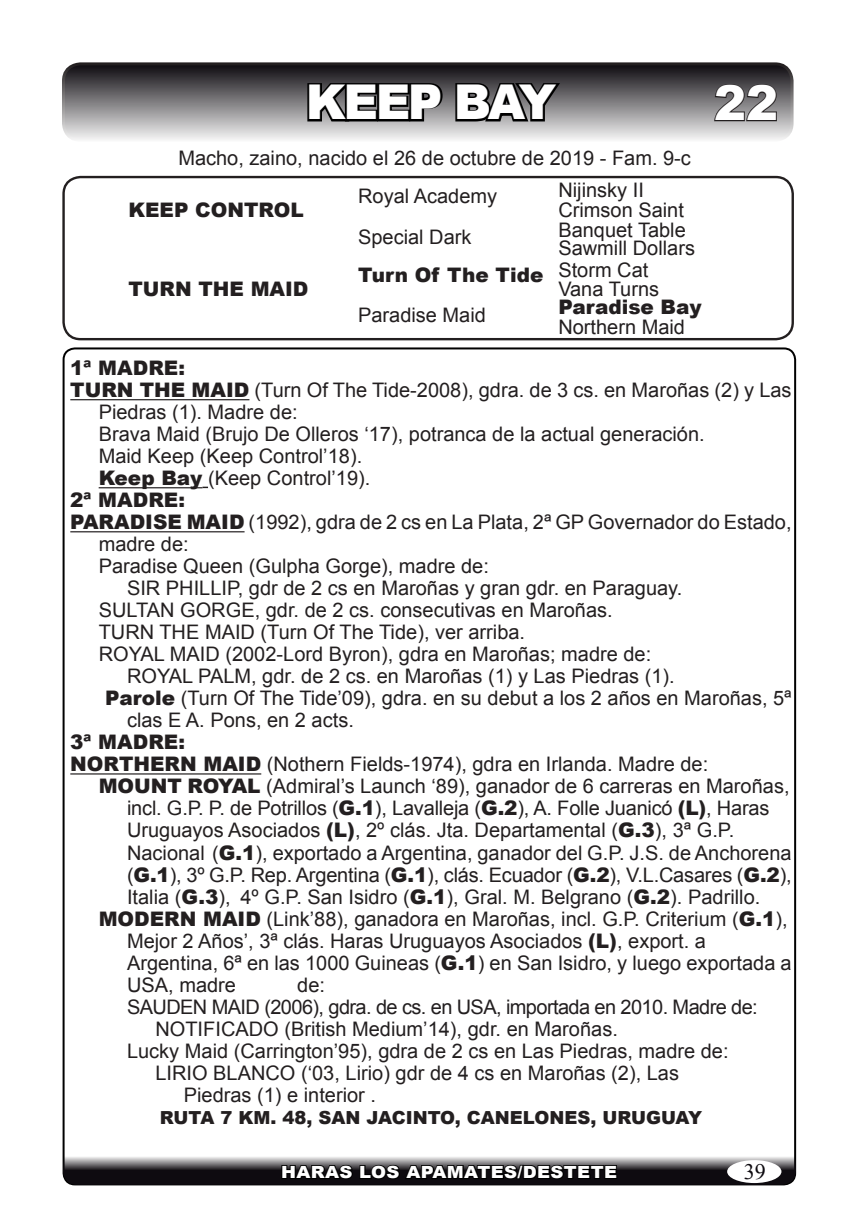
<style>
.page{position:relative;width:862px;height:1231px;background:#fff}
.page>*{position:absolute;margin:0;border:0;box-sizing:border-box;transform-origin:0 0}
.t1{font:900 48px "Arial";letter-spacing:-.05em;color:#fff}
.t2{font:22px "Times New Roman";color:#0e0b10}
.t3{font:20px "Arial";color:#231f20}
.t4{font:900 20px "Arial";color:#231f20}
.t5{font:20px "Arial";letter-spacing:-.03em;color:#231f20}
.t6{font:900 18px "Arial";color:#231f20}
.t7{font:900 16.8px "Arial";letter-spacing:.02em;color:#fff;scale:1.08 1}
.s1{font-weight:900}
</style>
<div class="page">
<svg style="left:391px;top:1149px;width:74px;height:39px"></svg>
<div style="left:64px;top:348px;width:731px;height:836px;background:#fff;border-radius:11px"></div>
<div style="left:62px;top:176px;width:732px;height:164px;border:2px solid #231f20;border-radius:17px"></div>
<div style="left:63px;top:64px;width:729px;height:76px;background:linear-gradient(to bottom,#0c090e,#efefef);border-radius:17px"></div>
<div style="left:62px;top:62px;width:731px;height:80px;border:3px solid #231f20;border-radius:17px"></div>
<svg style="left:63px;top:1155px;width:733px;height:29px;background:#4b494c"></svg>
<svg style="left:777px;top:1155px;width:19px;height:15px"></svg>
<svg style="left:63px;top:1155px;width:19px;height:15px"></svg>
<div style="left:727px;top:1159px;width:54px;height:23px;background:#fff;border-radius:50%"></div>
<svg style="left:305px;top:80px;width:140px;height:43px;background:#414042"></svg>
<svg style="left:453px;top:80px;width:111px;height:44px;background:#4c4b4c"></svg>
<hr style="left:70px;top:399px;width:179px;height:1px;background:#231f20">
<hr style="left:99px;top:487px;width:103px;height:1px;background:#231f20">
<svg style="left:202px;top:486px;width:6px;height:2px"></svg>
<hr style="left:70px;top:531px;width:174px;height:1px;background:#231f20">
<hr style="left:70px;top:773px;width:191px;height:1px;background:#231f20">
<svg style="left:280px;top:1155px;width:338px;height:25px;background:#525153"></svg>
<svg style="left:713px;top:83px;width:65px;height:39px;background:#666366"></svg>
<h1 class="t1" style="left:306px;top:67px;width:252px">KEEP BAY</h1>
<p class="t3" style="left:178px;top:144px;width:514px">Macho, zaino, nacido el 26 de octubre de 2019 - Fam. 9-c</p>
<p class="t4" style="left:128px;top:195px;width:177px">KEEP CONTROL</p>
<p class="t4" style="left:128px;top:274px;width:181px">TURN THE MAID</p>
<p class="t3" style="left:358px;top:182px;width:140px">Royal Academy</p>
<p class="t3" style="left:358px;top:224px;width:115px">Special Dark</p>
<p class="t4" style="left:358px;top:260px;width:187px">Turn Of The Tide</p>
<p class="t3" style="left:358px;top:302px;width:129px">Paradise Maid</p>
<p class="t3" style="left:558px;top:177px;width:87px">Nijinsky II</p>
<p class="t3" style="left:558px;top:197px;width:127px">Crimson Saint</p>
<p class="t3" style="left:558px;top:217px;width:129px">Banquet Table</p>
<p class="t3" style="left:558px;top:235px;width:138px">Sawmill Dollars</p>
<p class="t3" style="left:558px;top:256px;width:92px">Storm Cat</p>
<p class="t3" style="left:558px;top:275px;width:102px">Vana Turns</p>
<p class="t4" style="left:558px;top:293px;width:145px">Paradise Bay</p>
<p class="t3" style="left:558px;top:313px;width:128px">Northern Maid</p>
<h1 class="t1" style="left:714px;top:68px;width:66px">22</h1>
<p class="t4" style="left:70px;top:353px;width:116px">1ª MADRE:</p>
<p class="t3" style="left:70px;top:377px;width:723px"><span class="s1">TURN THE MAID</span> (Turn Of The Tide-2008), gdra. de 3 cs. en Maroñas (2) y Las</p>
<p class="t3" style="left:99px;top:399px;width:200px">Piedras (1). Madre de:</p>
<p class="t3" style="left:99px;top:421px;width:607px">Brava Maid (Brujo De Olleros ‘17), potranca de la actual generación.</p>
<p class="t3" style="left:99px;top:443px;width:265px">Maid Keep (Keep Control’18).</p>
<p class="t3" style="left:99px;top:465px;width:273px"><span class="s1">Keep Bay</span> (Keep Control’19).</p>
<p class="t4" style="left:70px;top:485px;width:116px">2ª MADRE:</p>
<p class="t3" style="left:70px;top:509px;width:723px"><span class="s1">PARADISE MAID</span> (1992), gdra de 2 cs en La Plata, 2ª GP Governador do Estado,</p>
<p class="t3" style="left:99px;top:531px;width:92px">madre de:</p>
<p class="t3" style="left:99px;top:553px;width:392px">Paradise Queen (Gulpha Gorge), madre de:</p>
<p class="t3" style="left:127px;top:575px;width:557px">SIR PHILLIP, gdr de 2 cs en Maroñas y gran gdr. en Paraguay.</p>
<p class="t3" style="left:99px;top:597px;width:515px">SULTAN GORGE, gdr. de 2 cs. consecutivas en Maroñas.</p>
<p class="t3" style="left:99px;top:619px;width:428px">TURN THE MAID (Turn Of The Tide), ver arriba.</p>
<p class="t3" style="left:99px;top:641px;width:554px">ROYAL MAID (2002-Lord Byron), gdra en Maroñas; madre de:</p>
<p class="t3" style="left:127px;top:663px;width:549px">ROYAL PALM, gdr. de 2 cs. en Maroñas (1) y Las Piedras (1).</p>
<p class="t3" style="left:105px;top:685px;width:688px"><span class="s1">Parole</span> (Turn Of The Tide’09), gdra. en su debut a los 2 años en Maroñas, 5ª</p>
<p class="t3" style="left:127px;top:707px;width:228px">clas E A. Pons, en 2 acts.</p>
<p class="t4" style="left:70px;top:727px;width:116px">3ª MADRE:</p>
<p class="t3" style="left:70px;top:751px;width:639px"><span class="s1">NORTHERN MAID</span> (Nothern Fields-1974), gdra en Irlanda. Madre de:</p>
<p class="t3" style="left:99px;top:773px;width:692px"><span class="s1">MOUNT ROYAL</span> (Admiral’s Launch ‘89), ganador de 6 carreras en Maroñas,</p>
<p class="t3" style="left:127px;top:795px;width:644px">incl. G.P. P. de Potrillos (<span class="s1">G.1</span>), Lavalleja (<span class="s1">G.2</span>), A. Folle Juanicó <span class="s1">(L)</span>, Haras</p>
<p class="t3" style="left:127px;top:817px;width:608px">Uruguayos Asociados <span class="s1">(L)</span>, 2º clás. Jta. Departamental (<span class="s1">G.3</span>), 3ª G.P.</p>
<p class="t3" style="left:127px;top:839px;width:666px">Nacional (<span class="s1">G.1</span>), exportado a Argentina, ganador del G.P. J.S. de Anchorena</p>
<p class="t3" style="left:127px;top:861px;width:666px">(<span class="s1">G.1</span>), 3º G.P. Rep. Argentina (<span class="s1">G.1</span>), clás. Ecuador (<span class="s1">G.2</span>), V.L.Casares (<span class="s1">G.2</span>),</p>
<p class="t3" style="left:127px;top:883px;width:635px">Italia (<span class="s1">G.3</span>), 4º G.P. San Isidro (<span class="s1">G.1</span>), Gral. M. Belgrano (<span class="s1">G.2</span>). Padrillo.</p>
<p class="t3" style="left:99px;top:905px;width:690px"><span class="s1">MODERN MAID</span> (Link’88), ganadora en Maroñas, incl. G.P. Criterium (<span class="s1">G.1</span>),</p>
<p class="t3" style="left:127px;top:927px;width:580px">Mejor 2 Años’, 3ª clás. Haras Uruguayos Asociados <span class="s1">(L)</span>, export. a</p>
<p class="t3" style="left:127px;top:949px;width:666px">Argentina, 6ª en las 1000 Guineas (<span class="s1">G.1</span>) en San Isidro, y luego exportada a</p>
<p class="t3" style="left:127px;top:971px;width:110px">USA, madre</p>
<p class="t3" style="left:297px;top:971px;width:29px">de:</p>
<p class="t5" style="left:127px;top:993px;width:632px">SAUDEN MAID (2006), gdra. de cs. en USA, importada en 2010. Madre de:</p>
<p class="t3" style="left:155px;top:1015px;width:464px">NOTIFICADO (British Medium’14), gdr. en Maroñas.</p>
<p class="t3" style="left:127px;top:1037px;width:603px">Lucky Maid (Carrington’95), gdra de 2 cs en Las Piedras, madre de:</p>
<p class="t3" style="left:155px;top:1059px;width:525px">LIRIO BLANCO (‘03, Lirio) gdr de 4 cs en Maroñas (2), Las</p>
<p class="t3" style="left:184px;top:1081px;width:194px">Piedras (1) e interior .</p>
<p class="t6" style="left:160px;top:1103px;width:543px">RUTA 7 KM. 48, SAN JACINTO, CANELONES, URUGUAY</p>
<p class="t7" style="left:281px;top:1159px;width:313px">HARAS LOS APAMATES/DESTETE</p>
<p class="t2" style="left:744px;top:1156px;width:23px">39</p>
</div>
